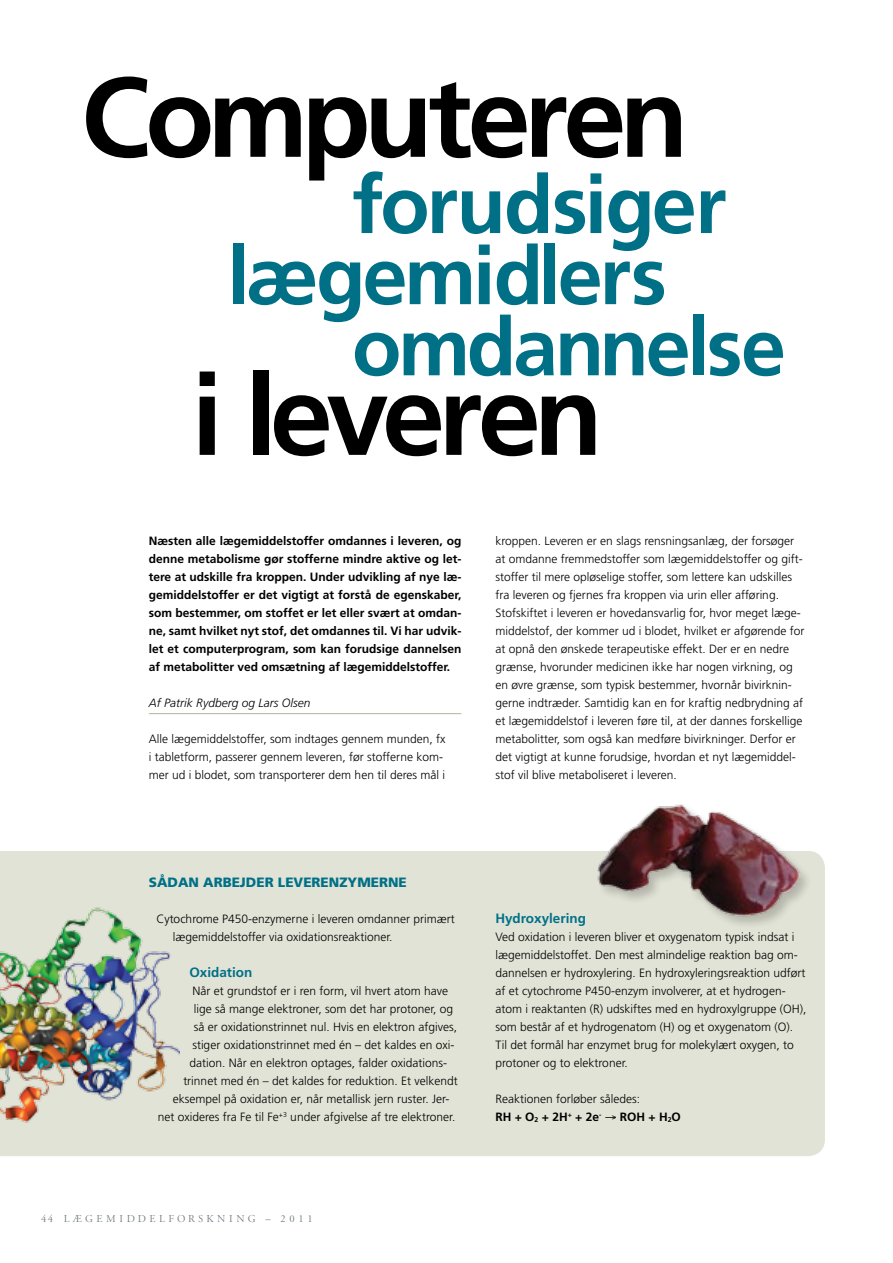
<style>
.page{position:relative;width:893px;height:1263px;background:#fff}
.page>*{position:absolute;margin:0;border:0;box-sizing:border-box;transform-origin:0 0}
.Overskrifter{font:700 113.1px "Frutiger LT Std";letter-spacing:-.06em;color:#000}
.Overskrifter-2{font:700 80.85px/71.1px "Frutiger LT Std";letter-spacing:-.04em;color:#007087}
.Faktabox_overskrift{font:900 13.5px "Frutiger LT Std";color:#007087}
.Rubrikker{font:700 13.5px "Frutiger LT Std";color:#007087}
.Brødtext{font:300 12px/18px "Frutiger LT Std";color:#000}
.Indledninger{font:700 12px/18px "Frutiger LT Std";color:#000;text-align:justify}
.Af_forfattere{font:italic 300 12px "Frutiger LT Std";color:#000}
.t1{font:10.5px "Adobe Garamond Titling";letter-spacing:.35em;color:#72797e}
.s1{font-weight:700}
</style>
<div class="page">
<div style="left:0;top:851px;width:825px;height:305px;background:#e1e3d6"></div>
<hr style="left:149px;top:713px;width:312px;height:1px;background:#b5b39e">
<img style="left:0;top:899px;width:179px;height:257px">
<div style="left:596px;top:804px;width:216px;height:125px;background:#000;opacity:.2"></div>
<img style="left:592px;top:804px;width:209px;height:120px">
<p class="Overskrifter" style="left:81px;top:51px;width:609px">Computeren</p>
<p class="Overskrifter-2" style="left:227px;top:170px;width:501px;text-indent:125px">forudsiger lægemidlers</p>
<p class="Overskrifter-2" style="left:352px;top:312px;width:435px">omdannelse</p>
<p class="Overskrifter" style="left:191px;top:349px;width:413px">i leveren</p>
<p class="Indledninger" style="left:149px;top:532px;width:314px">Næsten alle lægemiddelstoffer omdannes i leveren, og denne metabolisme gør stofferne mindre aktive og let&shy;tere at udskille fra kroppen. Under udvikling af nye læ&shy;gemiddelstoffer er det vigtigt at forstå de egenskaber, som bestemmer, om stoffet er let eller svært at omdan&shy;ne, samt hvilket nyt stof, det omdannes til. Vi har udvik&shy;let et computerprogram, som kan forudsige dannelsen af metabolitter ved omsætning af lægemiddelstoffer.</p>
<p class="Af_forfattere" style="left:149px;top:696px;width:163px">Af Patrik Rydberg og Lars Olsen</p>
<p class="Brødtext" style="left:149px;top:730px;width:298px">Alle lægemiddelstoffer, som indtages gennem munden, fx i tabletform, passerer gennem leveren, før stofferne kom&shy;mer ud i blodet, som transporterer dem hen til deres mål i</p>
<p class="Brødtext" style="left:495px;top:532px;width:309px">kroppen. Leveren er en slags rensningsanlæg, der forsøger at omdanne fremmedstoffer som lægemiddelstoffer og gift&shy;stoffer til mere opløselige stoffer, som lettere kan udskilles fra leveren og fjernes fra kroppen via urin eller afføring.</p>
<p class="Brødtext" style="left:495px;top:604px;width:311px">Stofskiftet i leveren er hovedansvarlig for, hvor meget læge&shy;middelstof, der kommer ud i blodet, hvilket er afgørende for at opnå den ønskede terapeutiske effekt. Der er en nedre grænse, hvorunder medicinen ikke har nogen virkning, og en øvre grænse, som typisk bestemmer, hvornår bivirknin&shy;gerne indtræder. Samtidig kan en for kraftig nedbrydning af et lægemiddelstof i leveren føre til, at der dannes forskellige metabolitter, som også kan medføre bivirkninger. Derfor er det vigtigt at kunne forudsige, hvordan et nyt lægemiddel&shy;stof vil blive metaboliseret i leveren.</p>
<p class="Faktabox_overskrift" style="left:149px;top:874px;width:260px">SÅDAN ARBEJDER LEVERENZYMERNE</p>
<p class="Brødtext" style="left:173px;top:910px;width:283px;text-indent:-16px">Cytochrome P450-enzymerne i leveren omdanner primært lægemiddelstoffer via oxidationsreaktioner.</p>
<p class="Rubrikker" style="left:189px;top:964px;width:65px">Oxidation</p>
<p class="Brødtext" style="left:192px;top:982px;width:257px">Når et grundstof er i ren form, vil hvert atom have</p>
<p class="Brødtext" style="left:194px;top:1000px;width:261px">lige så mange elektroner, som det har protoner, og</p>
<p class="Brødtext" style="left:194px;top:1018px;width:265px">så er oxidationstrinnet nul. Hvis en elektron afgives,</p>
<p class="Brødtext" style="left:192px;top:1036px;width:264px">stiger oxidationstrinnet med én – det kaldes en oxi-</p>
<p class="Brødtext" style="left:189px;top:1054px;width:259px">dation. Når en elektron optages, falder oxidations-</p>
<p class="Brødtext" style="left:183px;top:1072px;width:276px">trinnet med én – det kaldes for reduktion. Et velkendt</p>
<p class="Brødtext" style="left:173px;top:1090px;width:278px">eksempel på oxidation er, når metallisk jern ruster. Jer-</p>
<p class="Brødtext" style="left:158px;top:1108px;width:299px">net oxideres fra Fe til Fe<sup>+3</sup> under afgivelse af tre elektroner.</p>
<p class="t1" style="left:41px;top:1212px;width:273px">44 LÆGEMIDDELFORSKNING – 2011</p>
<p class="Rubrikker" style="left:495px;top:910px;width:92px">Hydroxylering</p>
<p class="Brødtext" style="left:495px;top:928px;width:312px">Ved oxidation i leveren bliver et oxygenatom typisk indsat i lægemiddelstoffet. Den mest almindelige reaktion bag om&shy;dannelsen er hydroxylering. En hydroxyleringsreaktion udført af et cytochrome P450-enzym involverer, at et hydrogen&shy;atom i reaktanten (R) udskiftes med en hydroxylgruppe (OH), som består af et hydrogenatom (H) og et oxygenatom (O).<br>Til det formål har enzymet brug for molekylært oxygen, to protoner og to elektroner.</p>
<p class="Brødtext" style="left:495px;top:1090px;width:187px">Reaktionen forløber således:<br><span class="s1">RH + O</span><sub>2</sub> <span class="s1">+ 2H</span><sup>+</sup> <span class="s1">+ 2e</span><sup>-</sup> → <span class="s1">ROH + H</span><sub>2</sub><span class="s1">O</span></p>
</div>
